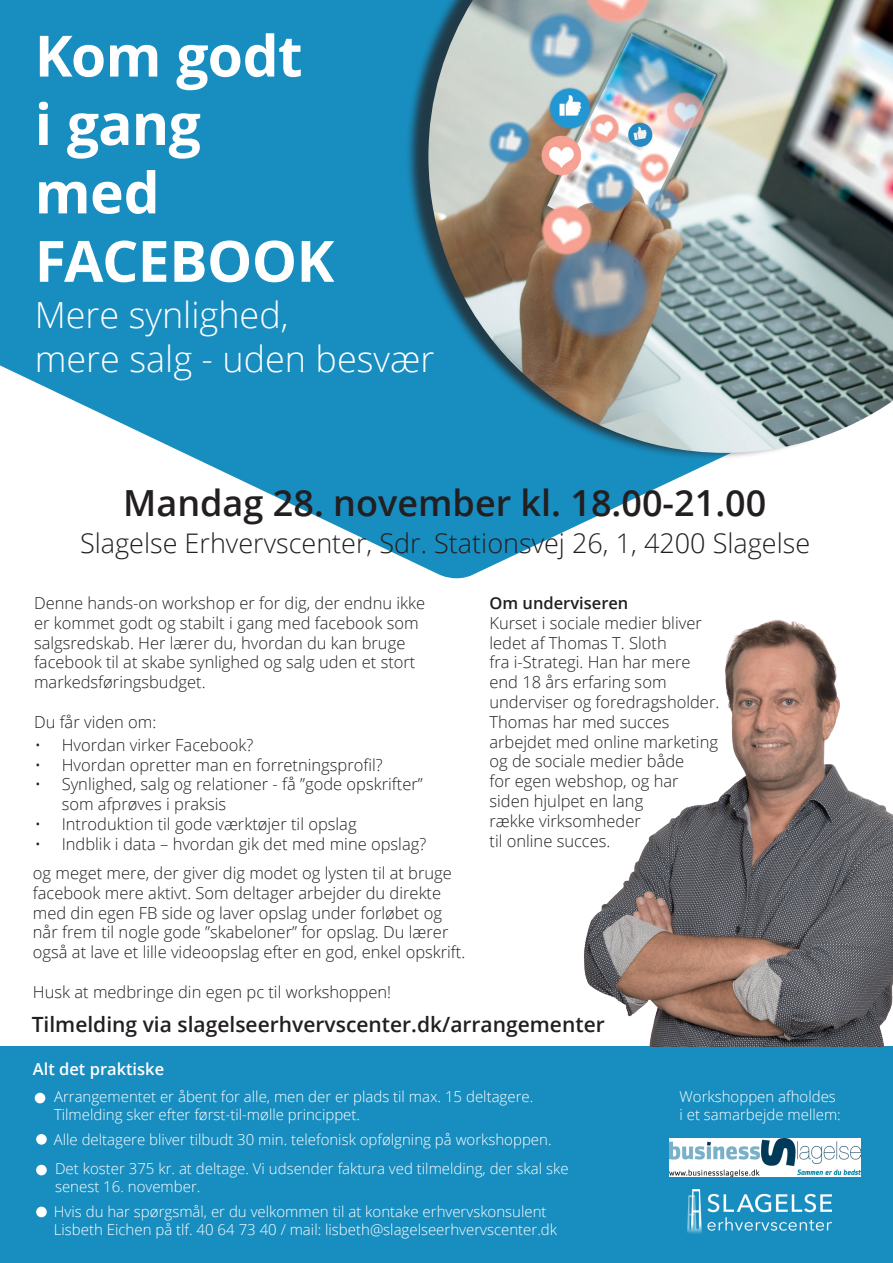
<style>
.page{position:relative;width:893px;height:1263px;background:#fff}
.page>*{position:absolute;margin:0;border:0;box-sizing:border-box;transform-origin:0 0}
.t1{font:700 57px/68.4px "Open Sans";letter-spacing:-.01em;color:#fff}
.t2{font:300 36px/43.2px "Open Sans";color:#fff}
.t3{font:600 36px "Open Sans";color:#231f20}
.t4{font:300 27px "Open Sans";color:#231f20}
.t5{font:600 21px "Open Sans";color:#231f20}
.t6{font:300 16.5px/19.8px "Open Sans";color:#231f20}
.t7{font:600 16.5px "Open Sans";color:#fff}
.t8{font:600 16.5px "Open Sans";color:#231f20}
.t9{font:300 15px/18px "Open Sans";color:#fff}
</style>
<div class="page">
<svg style="left:0;top:0;width:716px;height:579px;fill:#188dbf"></svg>
<div style="left:0;top:1046px;width:893px;height:217px;background:#188dbf"></div>
<div style="left:405px;top:0;width:488px;height:460px;background:#231f20;opacity:.75"></div>
<img style="left:428px;top:0;width:465px;height:453px">
<img style="left:578px;top:576px;width:315px;height:470px">
<div style="left:35px;top:1093px;width:10px;height:10px;background:#fff;border-radius:50%"></div>
<div style="left:36px;top:1134px;width:11px;height:11px;background:#fff;border-radius:50%"></div>
<div style="left:36px;top:1165px;width:11px;height:10px;background:#fff;border-radius:50%"></div>
<div style="left:36px;top:1206px;width:11px;height:11px;background:#fff;border-radius:50%"></div>
<img style="left:688px;top:1189px;width:143px;height:45px">
<img style="left:670px;top:1138px;width:191px;height:38px">
<h1 class="t1" style="left:35px;top:20px;width:301px">Kom godt<br>i gang med<br>FACEBOOK</h1>
<h2 class="t2" style="left:35px;top:293px;width:401px">Mere synlighed,<br>mere salg - uden besvær</h2>
<h2 class="t3" style="left:123px;top:478px;width:645px">Mandag 28. november kl. 18.00-21.00</h2>
<h3 class="t4" style="left:80px;top:525px;width:732px">Slagelse Erhvervscenter, Sdr. Stationsvej 26, 1, 4200 Slagelse</h3>
<p class="t6" style="left:34px;top:593px;width:393px">Denne hands-on workshop er for dig, der endnu ikke er kommet godt og stabilt i gang med facebook som salgsredskab. Her lærer du, hvordan du kan bruge facebook til at skabe synlighed og salg uden et stort markedsføringsbudget.</p>
<p class="t6" style="left:34px;top:711px;width:124px">Du får viden om:</p>
<p class="t6" style="left:35px;top:734px;width:220px">• Hvordan virker Facebook?</p>
<p class="t6" style="left:35px;top:754px;width:350px">• Hvordan opretter man en forretningsprofil?</p>
<p class="t6" style="left:62px;top:774px;width:363px;text-indent:-27px">• Synlighed, salg og relationer - få ”gode opskrifter” som afprøves i praksis</p>
<p class="t6" style="left:35px;top:814px;width:323px">• Introduktion til gode værktøjer til opslag</p>
<p class="t6" style="left:35px;top:833px;width:393px">• Indblik i data – hvordan gik det med mine opslag?</p>
<p class="t6" style="left:33px;top:862px;width:434px">og meget mere, der giver dig modet og lysten til at bruge facebook mere aktivt. Som deltager arbejder du direkte med din egen FB side og laver opslag under forløbet og når frem til nogle gode ”skabeloner” for opslag. Du lærer også at lave et lille videoopslag efter en god, enkel opskrift.</p>
<p class="t6" style="left:33px;top:981px;width:360px">Husk at medbringe din egen pc til workshoppen!</p>
<p class="t8" style="left:489px;top:592px;width:140px">Om underviseren</p>
<p class="t6" style="left:489px;top:612px;width:231px">Kurset i sociale medier bliver ledet af Thomas T. Sloth<br>fra i-Strategi. Han har mere end 18 års erfaring som underviser og foredragsholder.<br>Thomas har med succes arbejdet med online marketing og de sociale medier både<br>for egen webshop, og har siden hjulpet en lang<br>række virksomheder<br>til online succes.</p>
<p class="t5" style="left:32px;top:1010px;width:575px">Tilmelding via slagelseerhvervscenter.dk/arrangementer</p>
<p class="t7" style="left:33px;top:1058px;width:133px">Alt det praktiske</p>
<p class="t9" style="left:54px;top:1087px;width:481px">Arrangementet er åbent for alle, men der er plads til max. 15 deltagere.<br>Tilmelding sker efter først-til-mølle princippet.</p>
<p class="t9" style="left:54px;top:1125px;width:516px;line-height:29.1px">Alle deltagere bliver tilbudt 30 min. telefonisk opfølgning på workshoppen.<br>Det koster 375 kr. at deltage. Vi udsender faktura ved tilmelding, der skal ske</p>
<p class="t9" style="left:55px;top:1177px;width:147px">senest 16. november.</p>
<p class="t9" style="left:54px;top:1202px;width:505px">Hvis du har spørgsmål, er du velkommen til at kontake erhvervskonsulent<br>Lisbeth Eichen på tlf. 40 64 73 40 / mail: lisbeth@slagelseerhvervscenter.dk</p>
<p class="t9" style="left:679px;top:1087px;width:163px">Workshoppen afholdes i et samarbejde mellem:</p>
</div>
